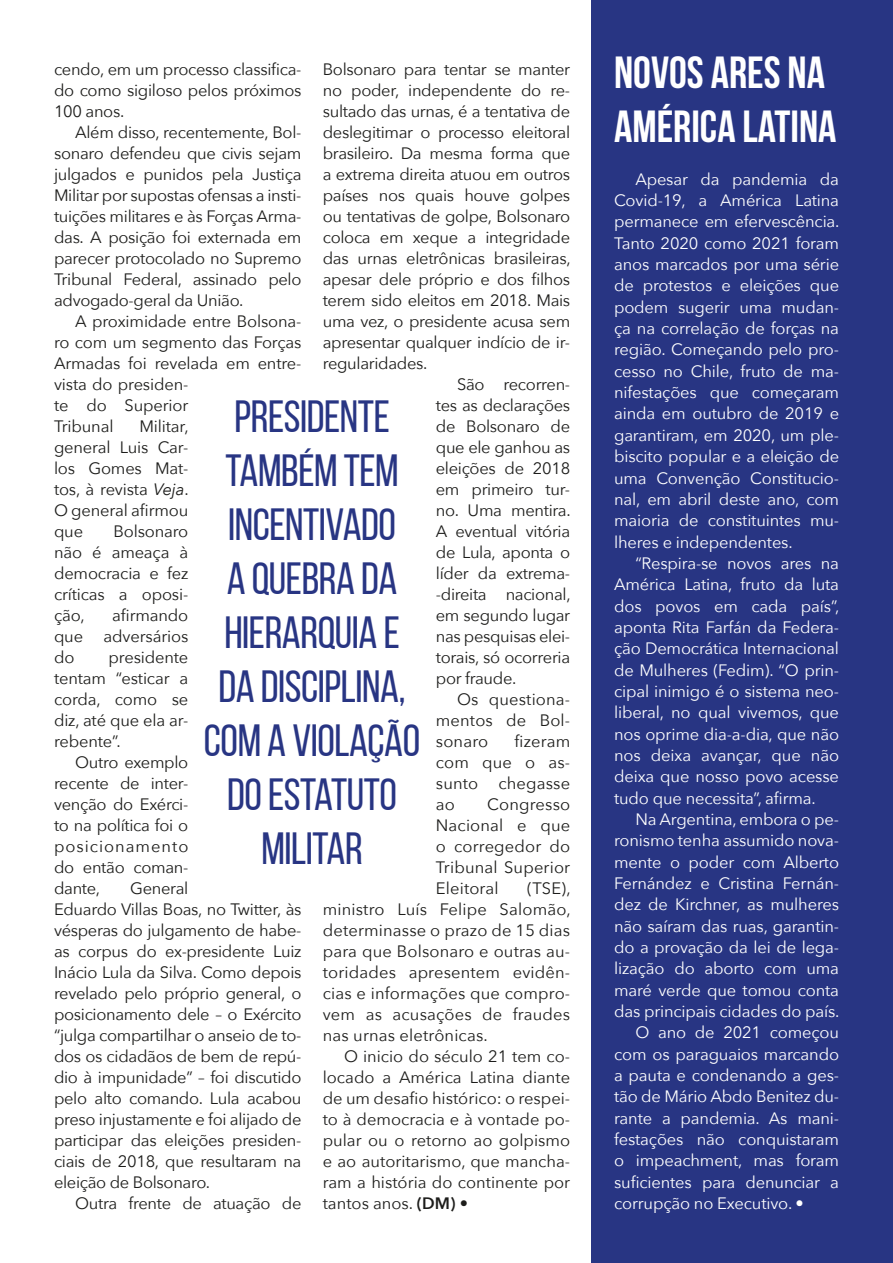
<style>
.page{position:relative;width:893px;height:1263px;background:#fff}
.page>*{position:absolute;margin:0;border:0;box-sizing:border-box;transform-origin:0 0}
.t1{font:45px/54px "Bebas Neue";letter-spacing:-.01em;color:#283583;text-align:center}
.t2{font:700 45px/54.3px "Bebas Neue";color:#fff}
.t3{font:16.5px/21px "Avenir Next";letter-spacing:-.02em;color:#1d1d1b;text-align:justify}
.t4{font:16.5px/21.3px "Avenir Next";letter-spacing:-.01em;color:#fff;text-align:justify}
.t5{font:16.5px "Avenir Next";letter-spacing:.01em;color:#1d1d1b}
.s1{font-style:italic}
.s2{font-weight:600}
</style>
<div class="page">
<div style="left:591px;top:0;width:302px;height:1263px;background:#283583"></div>
<p class="t3" style="left:54px;top:58px;width:249px">cendo, em um processo classifica&shy;do como sigiloso pelos próximos 100 anos.</p>
<p class="t3" style="left:54px;top:121px;width:249px;text-indent:21px">Além disso, recentemente, Bol&shy;sonaro defendeu que civis sejam julgados e punidos pela Justiça Militar por supostas ofensas a insti&shy;tuições militares e às Forças Arma&shy;das. A posição foi externada em parecer protocolado no Supremo Tribunal Federal, assinado pelo advogado-geral da União.</p>
<p class="t3" style="left:54px;top:310px;width:249px;text-align:left;text-indent:21px">A proximidade entre Bolsona&shy;ro com um segmento das Forças<br>Armadas foi revelada em entre&shy;vista do presiden-<br>te do Superior<br>Tribunal</p>
<p class="t3" style="left:323px;top:58px;width:249px">Bolsonaro para tentar se manter</p>
<p class="t3" style="left:323px;top:79px;width:249px">no poder, independente do re-</p>
<p class="t3" style="left:323px;top:100px;width:249px">sultado das urnas, é a tentativa de</p>
<p class="t3" style="left:323px;top:121px;width:249px">deslegitimar o processo eleitoral</p>
<p class="t3" style="left:323px;top:142px;width:249px">brasileiro. Da mesma forma que</p>
<p class="t3" style="left:323px;top:163px;width:249px">a extrema direita atuou em outros</p>
<p class="t3" style="left:323px;top:184px;width:249px">países nos quais houve golpes</p>
<p class="t3" style="left:323px;top:205px;width:249px">ou tentativas de golpe, Bolsonaro</p>
<p class="t3" style="left:323px;top:226px;width:249px">coloca em xeque a integridade</p>
<p class="t3" style="left:323px;top:247px;width:249px">das urnas eletrônicas brasileiras,</p>
<p class="t3" style="left:323px;top:268px;width:249px">apesar dele próprio e dos filhos</p>
<p class="t3" style="left:323px;top:289px;width:249px">terem sido eleitos em 2018. Mais</p>
<p class="t3" style="left:323px;top:310px;width:249px">uma vez, o presidente acusa sem</p>
<p class="t3" style="left:323px;top:331px;width:249px">apresentar qualquer indício de ir-</p>
<p class="t3" style="left:323px;top:352px;width:106px">regularidades.</p>
<p class="t3" style="left:457px;top:373px;width:115px">São recorren-</p>
<p class="t3" style="left:436px;top:394px;width:136px">tes as declarações</p>
<p class="t3" style="left:436px;top:415px;width:136px">de Bolsonaro de</p>
<p class="t3" style="left:436px;top:436px;width:136px">que ele ganhou as</p>
<p class="t3" style="left:436px;top:457px;width:136px">eleições de 2018</p>
<p class="t3" style="left:436px;top:478px;width:136px">em primeiro tur-</p>
<p class="t3" style="left:436px;top:499px;width:136px">no. Uma mentira.</p>
<p class="t3" style="left:436px;top:520px;width:136px">A eventual vitória</p>
<p class="t3" style="left:436px;top:541px;width:136px">de Lula, aponta o</p>
<p class="t3" style="left:436px;top:562px;width:136px">líder da extrema-</p>
<p class="t3" style="left:436px;top:583px;width:136px">-direita nacional,</p>
<p class="t3" style="left:436px;top:604px;width:136px">em segundo lugar</p>
<p class="t3" style="left:436px;top:625px;width:136px">nas pesquisas elei-</p>
<p class="t3" style="left:436px;top:646px;width:136px">torais, só ocorreria</p>
<p class="t3" style="left:436px;top:667px;width:82px">por fraude.</p>
<p class="t5" style="left:457px;top:686px;width:115px">Os questiona-</p>
<p class="t5" style="left:436px;top:707px;width:136px">mentos de Bol-</p>
<p class="t3" style="left:436px;top:730px;width:54px">sonaro</p>
<h1 class="t1" style="left:204px;top:389px;width:218px">PRESIDENTE<br>TAMBÉM TEM<br>INCENTIVADO<br>A QUEBRA DA<br>HIERARQUIA E<br>DA DISCIPLINA,<br>COM A VIOLAÇÃO<br>DO ESTATUTO<br>MILITAR</h1>
<p class="t3" style="left:54px;top:415px;width:136px;text-indent:86px">Militar, general Luis Car&shy;los Gomes Mat&shy;tos, à revista <span class="s1">Veja</span>.<br>O general afirmou que</p>
<p class="t3" style="left:54px;top:520px;width:136px;text-indent:59px">Bolsonaro não é ameaça à democracia e fez críticas a oposi&shy;ção,</p>
<p class="t3" style="left:54px;top:604px;width:136px;text-indent:58px">afirmando que adversários do</p>
<p class="t3" style="left:54px;top:646px;width:136px;text-indent:55px">presidente tentam “esticar a corda, como se diz, até que ela ar&shy;rebente”.</p>
<p class="t3" style="left:54px;top:751px;width:136px;text-indent:21px">Outro exemplo recente de inter&shy;venção do Exérci&shy;to na política foi o posicionamento do então coman&shy;dante,</p>
<p class="t3" style="left:436px;top:730px;width:136px;text-indent:79px">fizeram com que o as&shy;sunto chegasse ao</p>
<p class="t3" style="left:436px;top:793px;width:136px;text-indent:51px">Congresso Nacional e que o corregedor do Tribunal Superior Eleitoral</p>
<p class="t3" style="left:54px;top:877px;width:249px;text-align:left;text-indent:76px">General<br>Eduardo Villas Boas, no Twitter, às vésperas do julgamento de habe&shy;as corpus do ex-presidente Luiz<br>Inácio Lula da Silva. Como depois revelado pelo próprio general, o posicionamento dele – o Exército “julga compartilhar o anseio de to&shy;dos os cidadãos de bem de repú&shy;dio à impunidade” – foi discutido pelo alto comando. Lula acabou preso injustamente e foi alijado de participar das eleições presiden&shy;ciais de 2018, que resultaram na eleição de Bolsonaro.</p>
<p class="t3" style="left:75px;top:1192px;width:228px">Outra frente de atuação de</p>
<p class="t3" style="left:323px;top:877px;width:249px;text-indent:204px">(TSE), ministro Luís Felipe Salomão, determinasse o prazo de 15 dias para que Bolsonaro e outras au&shy;toridades apresentem evidên&shy;cias e informações que compro&shy;vem as acusações de fraudes nas urnas eletrônicas.</p>
<p class="t3" style="left:323px;top:1045px;width:249px;text-indent:21px">O inicio do século 21 tem co&shy;locado a América Latina diante de um desafio histórico: o respei&shy;to à democracia e à vontade po&shy;pular ou o retorno ao golpismo e ao autoritarismo, que mancha&shy;ram a história do continente por tantos anos. <span class="s2">(DM)</span> •</p>
<h1 class="t2" style="left:614px;top:45px;width:224px">NOVOS ARES NA<br>AMÉRICA LATINA</h1>
<p class="t4" style="left:614px;top:168px;width:227px;text-indent:21px">Apesar da pandemia da Covid-19, a América Latina permanece em efervescência.<br>Tanto 2020 como 2021 foram anos marcados por uma série de protestos e eleições que podem sugerir uma mudan&shy;ça na correlação de forças na região. Começando pelo pro&shy;cesso no Chile, fruto de ma&shy;nifestações que começaram ainda em outubro de 2019 e garantiram, em 2020, um ple&shy;biscito popular e a eleição de uma Convenção Constitucio&shy;nal, em abril deste ano, com maioria de constituintes mu&shy;lheres e independentes.</p>
<p class="t4" style="left:614px;top:552px;width:227px;text-indent:21px">“Respira-se novos ares na América Latina, fruto da luta dos povos em cada país”, aponta Rita Farfán da Federa&shy;ção Democrática Internacional de Mulheres (Fedim). “O prin&shy;cipal inimigo é o sistema neo&shy;liberal, no qual vivemos, que nos oprime dia-a-dia, que não nos deixa avançar, que não deixa que nosso povo acesse tudo que necessita”, afirma.</p>
<p class="t4" style="left:635px;top:808px;width:205px">Na Argentina, embora o pe-</p>
<p class="t4" style="left:614px;top:829px;width:227px">ronismo tenha assumido nova-</p>
<p class="t4" style="left:614px;top:850px;width:226px">mente o poder com Alberto</p>
<p class="t4" style="left:614px;top:872px;width:227px">Fernández e Cristina Fernán-</p>
<p class="t4" style="left:614px;top:893px;width:226px">dez de Kirchner, as mulheres</p>
<p class="t4" style="left:614px;top:914px;width:227px">não saíram das ruas, garantin-</p>
<p class="t4" style="left:614px;top:936px;width:227px">do a provação da lei de lega-</p>
<p class="t4" style="left:614px;top:957px;width:226px">lização do aborto com uma</p>
<p class="t4" style="left:614px;top:978px;width:227px">maré verde que tomou conta</p>
<p class="t4" style="left:614px;top:1000px;width:227px">das principais cidades do país.</p>
<p class="t4" style="left:635px;top:1021px;width:205px">O ano de 2021 começou</p>
<p class="t4" style="left:614px;top:1042px;width:227px">com os paraguaios marcando</p>
<p class="t4" style="left:614px;top:1064px;width:227px">a pauta e condenando a ges-</p>
<p class="t4" style="left:614px;top:1085px;width:227px">tão de Mário Abdo Benitez du-</p>
<p class="t4" style="left:614px;top:1106px;width:227px">rante a pandemia. As mani-</p>
<p class="t4" style="left:614px;top:1128px;width:227px">festações não conquistaram</p>
<p class="t4" style="left:614px;top:1149px;width:227px">o impeachment, mas foram</p>
<p class="t4" style="left:614px;top:1170px;width:227px">suficientes para denunciar a</p>
<p class="t4" style="left:614px;top:1192px;width:191px">corrupção no Executivo. •</p>
</div>
